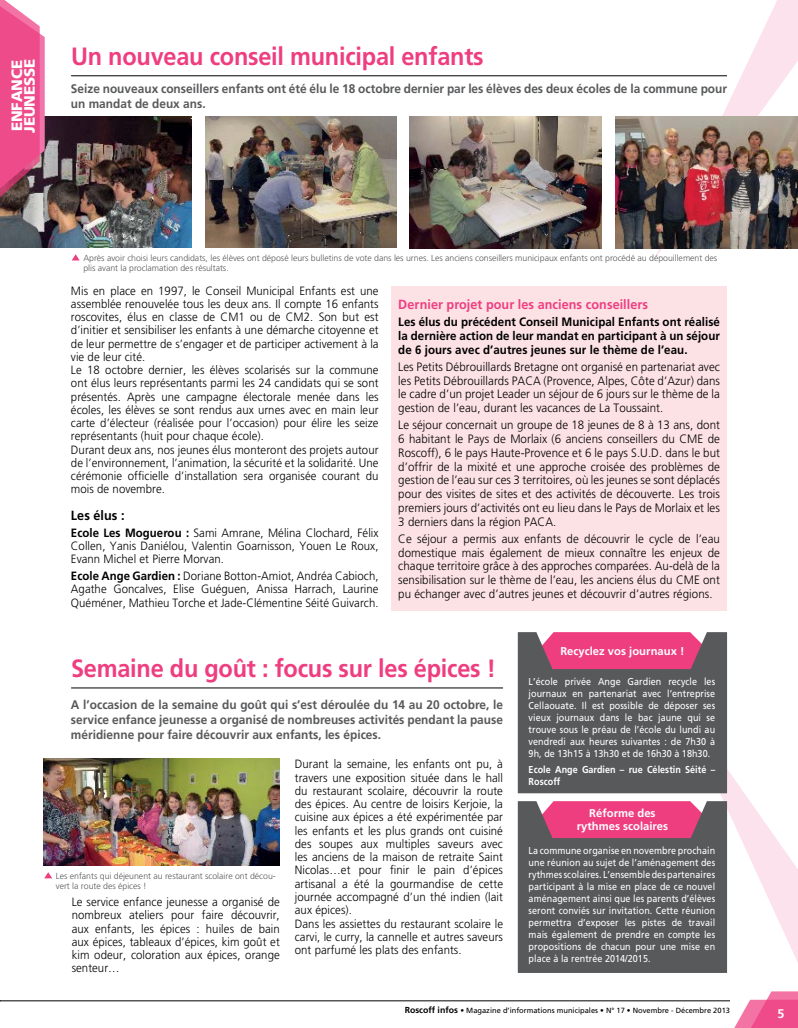
<style>
.page{position:relative;width:798px;height:1028px;background:#fff}
.page>*{position:absolute;margin:0;border:0;box-sizing:border-box;transform-origin:0 0}
.t1{font:700 25px "Frutiger";letter-spacing:-.01em;color:#ee3e80;scale:.94 1}
.t2{font:900 15px/12.5px "Frutiger";letter-spacing:-.005em;color:#fff}
.t3{font:700 13.25px "Frutiger";letter-spacing:.005em;color:#ee3e80;scale:.95 1}
.t4{font:700 13.25px "Frutiger";letter-spacing:.005em;color:#000;scale:.95 1}
.t5{font:700 12.5px/15px "Frutiger";color:#58595b;scale:.95 1}
.t6{font:700 12.5px "Frutiger";color:#fff}
.t7{font:300 12.12px/13.8px "Frutiger";letter-spacing:.005em;color:#000;text-align:justify;scale:.95 1}
.t8{font:700 12.12px/13.8px "Frutiger";letter-spacing:.005em;color:#000;text-align:justify;scale:.95 1}
.t9{font:300 12px/13.2px "Frutiger";letter-spacing:.005em;color:#000;text-align:justify;scale:.95 1}
.t10{font:700 11.25px/13px "Frutiger";color:#fff;text-align:center}
.t11{font:10px/12px "Frutiger";letter-spacing:.005em;color:#fff;text-align:justify;scale:.9 1}
.t12{font:700 10px/12px "Frutiger";letter-spacing:.005em;color:#fff;scale:.9 1}
.t13{font:300 8.75px/10px "Frutiger";letter-spacing:-.005em;color:#58595b}
.t14{font:7.5px "Frutiger";color:#000}
.s1{font-weight:700}
.s2{font-weight:700;font-size:8.75px}
</style>
<div class="page">
<hr style="left:0;top:1000px;width:729px;height:1px;background:#000">
<svg style="left:653px;top:0;width:144px;height:259px"></svg>
<svg style="left:673px;top:693px;width:124px;height:309px"></svg>
<img style="left:45px;top:116px;width:146px;height:132px">
<img style="left:615px;top:116px;width:182px;height:132px">
<img style="left:410px;top:116px;width:191px;height:132px">
<img style="left:205px;top:116px;width:191px;height:132px">
<svg style="left:517px;top:632px;width:209px;height:161px;background:#725662"></svg>
<svg style="left:517px;top:801px;width:209px;height:172px;background:#705662"></svg>
<svg style="left:0;top:0;width:45px;height:248px;background:#c76088"></svg>
<hr style="left:71px;top:75px;width:655px;height:1px;background:#000">
<hr style="left:71px;top:687px;width:432px;height:1px;background:#000">
<svg style="left:719px;top:991px;width:78px;height:37px"></svg>
<svg style="left:72px;top:254px;width:8px;height:6px"></svg>
<svg style="left:44px;top:872px;width:8px;height:6px"></svg>
<div style="left:391px;top:286px;width:335px;height:325px;background:#fce1e5"></div>
<img style="left:43px;top:758px;width:236px;height:107px">
<p class="t2" style="left:11px;top:133px;width:76px;rotate:-90deg">ENFANCE<br>JEUNESSE</p>
<h1 class="t1" style="left:71px;top:41px;width:440px">Un nouveau conseil municipal enfants</h1>
<p class="t5" style="left:71px;top:81px;width:692px">Seize nouveaux conseillers enfants ont été élu le 18 octobre dernier par les élèves des deux écoles de la commune pour un mandat de deux ans.</p>
<p class="t13" style="left:83px;top:253px;width:635px">Après avoir choisi leurs candidats, les élèves ont déposé leurs bulletins de vote dans les urnes. Les anciens conseillers municipaux enfants ont procédé au dépouillement des plis avant la proclamation des résultats.</p>
<p class="t9" style="left:71px;top:284px;width:325px;text-align:left">Mis en place en 1997, le Conseil Municipal Enfants est une assemblée renouvelée tous les deux ans. Il compte 16 enfants roscovites, élus en classe de CM1 ou de CM2. Son but est d’initier et sensibiliser les enfants à une démarche citoyenne et de leur permettre de s’engager et de participer activement à la vie de leur cité.<br>Le 18 octobre dernier, les élèves scolarisés sur la commune ont élus leurs représentants parmi les 24 candidats qui se sont présentés. Après une campagne électorale menée dans les écoles, les élèves se sont rendus aux urnes avec en main leur carte d’électeur (réalisée pour l’occasion) pour élire les seize représentants (huit pour chaque école).<br>Durant deux ans, nos jeunes élus monteront des projets autour de l’environnement, l’animation, la sécurité et la solidarité. Une cérémonie officielle d’installation sera organisée courant du mois de novembre.</p>
<p class="t4" style="left:71px;top:507px;width:58px">Les élus :</p>
<p class="t9" style="left:71px;top:526px;width:325px"><span class="s1">Ecole Les Moguerou :</span> Sami Amrane, Mélina Clochard, Félix Collen, Yanis Daniélou, Valentin Goarnisson, Youen Le Roux, Evann Michel et Pierre Morvan.</p>
<p class="t9" style="left:71px;top:569px;width:325px"><span class="s1">Ecole Ange Gardien :</span> Doriane Botton-Amiot, Andréa Cabioch, Agathe Goncalves, Elise Guéguen, Anissa Harrach, Laurine Quéméner, Mathieu Torche et Jade-Clémentine Séité Guivarch.</p>
<p class="t3" style="left:398px;top:296px;width:264px">Dernier projet pour les anciens conseillers</p>
<p class="t8" style="left:398px;top:315px;width:340px">Les élus du précédent Conseil Municipal Enfants ont réalisé la dernière action de leur mandat en participant à un séjour de 6 jours avec d’autres jeunes sur le thème de l’eau.</p>
<p class="t7" style="left:398px;top:360px;width:340px">Les Petits Débrouillards Bretagne ont organisé en partenariat avec les Petits Débrouillards PACA (Provence, Alpes, Côte d’Azur) dans le cadre d’un projet Leader un séjour de 6 jours sur le thème de la gestion de l’eau, durant les vacances de La Toussaint.</p>
<p class="t7" style="left:398px;top:418px;width:340px">Le séjour concernait un groupe de 18 jeunes de 8 à 13 ans, dont 6 habitant le Pays de Morlaix (6 anciens conseillers du CME de Roscoff), 6 le pays Haute-Provence et 6 le pays S.U.D. dans le but d’offrir de la mixité et une approche croisée des problèmes de gestion de l’eau sur ces 3 territoires, où les jeunes se sont déplacés pour des visites de sites et des activités de découverte. Les trois premiers jours d’activités ont eu lieu dans le Pays de Morlaix et les 3 derniers dans la région PACA.</p>
<p class="t7" style="left:398px;top:532px;width:340px">Ce séjour a permis aux enfants de découvrir le cycle de l’eau domestique mais également de mieux connaître les enjeux de chaque territoire grâce à des approches comparées. Au-delà de la sensibilisation sur le thème de l’eau, les anciens élus du CME ont pu échanger avec d’autres jeunes et découvrir d’autres régions.</p>
<h1 class="t1" style="left:71px;top:653px;width:453px">Semaine du goût : focus sur les épices !</h1>
<p class="t5" style="left:71px;top:697px;width:456px;text-align:justify">A l’occasion de la semaine du goût qui s’est déroulée du 14 au 20 octobre, le service enfance jeunesse a organisé de nombreuses activités pendant la pause méridienne pour faire découvrir aux enfants, les épices.</p>
<p class="t13" style="left:56px;top:870px;width:221px">Les enfants qui déjeunent au restaurant scolaire ont décou&shy;vert la route des épices !</p>
<p class="t9" style="left:72px;top:895px;width:220px">Le service enfance jeunesse a organisé de nombreux ateliers pour faire découvrir, aux enfants, les épices : huiles de bain aux épices, tableaux d’épices, kim goût et kim odeur, coloration aux épices, orange senteur…</p>
<p class="t9" style="left:295px;top:758px;width:220px;text-align:left">Durant la semaine, les enfants ont pu, à travers une exposition située dans le hall du restaurant scolaire, découvrir la route des épices. Au centre de loisirs Kerjoie, la cuisine aux épices a été expérimentée par les enfants et les plus grands ont cuisiné des soupes aux multiples saveurs avec les anciens de la maison de retraite Saint Nicolas…et pour finir le pain d’épices artisanal a été la gourmandise de cette journée accompagné d’un thé indien (lait aux épices).<br>Dans les assiettes du restaurant scolaire le carvi, le curry, la cannelle et autres saveurs ont parfumé les plats des enfants.</p>
<p class="t10" style="left:560px;top:644px;width:125px">Recyclez vos journaux !</p>
<p class="t11" style="left:528px;top:675px;width:209px">L’école privée Ange Gardien recycle les journaux en partenariat avec l’entreprise Cellaouate. Il est possible de déposer ses vieux journaux dans le bac jaune qui se trouve sous le préau de l’école du lundi au vendredi aux heures suivantes : de 7h30 à 9h, de 13h15 à 13h30 et de 16h30 à 18h30.</p>
<p class="t12" style="left:528px;top:763px;width:209px">Ecole Ange Gardien – rue Célestin Séité –<br>Roscoff</p>
<p class="t10" style="left:576px;top:807px;width:93px">Réforme des rythmes scolaires</p>
<p class="t11" style="left:528px;top:844px;width:209px">La commune organise en novembre prochain une réunion au sujet de l’aménagement des rythmes scolaires. L’ensemble des partenaires participant à la mise en place de ce nouvel aménagement ainsi que les parents d’élèves seront conviés sur invitation. Cette réunion permettra d’exposer les pistes de travail mais également de prendre en compte les propositions de chacun pour une mise en place à la rentrée 2014/2015.</p>
<p class="t14" style="left:404px;top:1006px;width:327px"><span class="s2">Roscoff infos</span> • Magazine d’informations municipales • N° 17 • Novembre - Décembre 2013</p>
<p class="t6" style="left:777px;top:1006px;width:8px">5</p>
</div>
